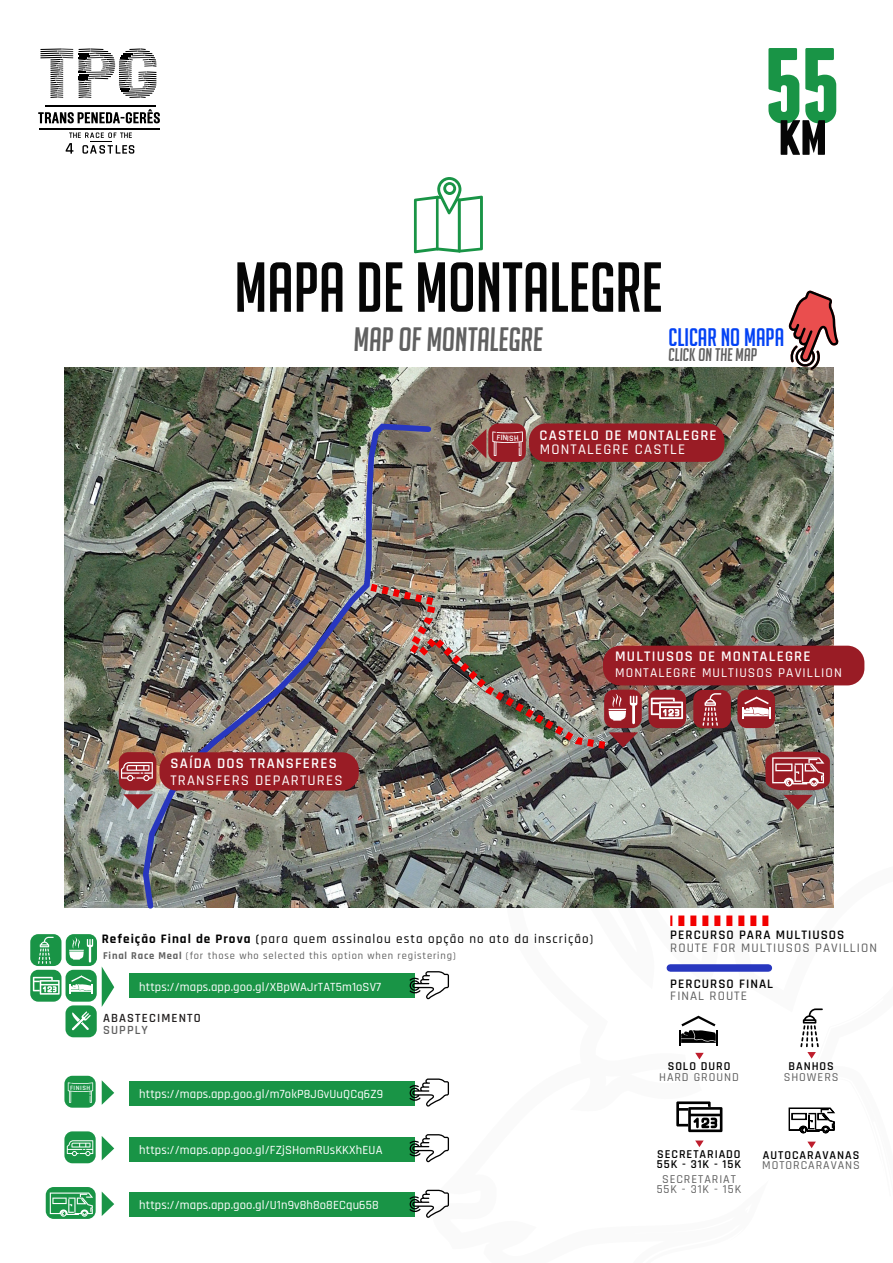
<style>
.page{position:relative;width:893px;height:1263px;background:#fff}
.page>*{position:absolute;margin:0;border:0;box-sizing:border-box;transform-origin:0 0}
.t1{font:68.85px "Big Noodle Titling";color:#060606}
.t2{font:italic 33px "Big Noodle Titling";color:#606060}
.t3{font:24.75px "Big Noodle Titling";color:#0342f4}
.t4{font:italic 17.85px "Big Noodle Titling";color:#606060}
.t5{font:600 14.85px "Rajdhani";letter-spacing:.08em;color:#fff}
.t6{font:500 14.85px "Rajdhani";letter-spacing:.08em;color:#fff}
.t7{font:500 13.5px "Rajdhani";letter-spacing:.08em;color:#fff}
.t8{font:500 13.05px "Rajdhani";letter-spacing:.08em;color:#000}
.t9{font:500 13.05px "Rajdhani";letter-spacing:.08em;color:#606060}
.t10{font:600 13.05px "Rajdhani";letter-spacing:.08em;color:#000}
.t11{font:500 12.6px "Rajdhani";letter-spacing:.01em;color:#fff}
.t12{font:600 12.6px "Rajdhani";letter-spacing:.09em;color:#221f1f}
.t13{font:600 12.6px "Rajdhani";letter-spacing:.09em;color:#606060}
.t14{font:500 12.15px/10.5px "Rajdhani";letter-spacing:.08em;color:#606060;text-align:center}
.t15{font:600 12.15px/10.5px "Rajdhani";letter-spacing:.08em;color:#000}
.t16{font:500 10.5px "Rajdhani";letter-spacing:.08em;color:#606060}
.t17{font:600 8.25px "Rajdhani";color:#fff}
.t18{font:600 6.6px "Rajdhani";letter-spacing:.08em;color:#fff}
.s1{font-weight:700}
.s2{font-weight:600}
</style>
<div class="page">
<hr style="left:45px;top:105px;width:111px;height:1px;background:#000">
<hr style="left:39px;top:128px;width:120px;height:1px;background:#000">
<svg style="left:38px;top:109px;width:122px;height:14px"></svg>
<svg style="left:40px;top:48px;width:33px;height:50px"></svg>
<svg style="left:79px;top:48px;width:77px;height:50px"></svg>
<svg style="left:66px;top:132px;width:68px;height:22px"></svg>
<svg style="left:768px;top:48px;width:68px;height:107px"></svg>
<img style="left:65px;top:368px;width:768px;height:539px">
<img style="left:140px;top:421px;width:294px;height:488px">
<div style="left:603px;top:646px;width:261px;height:39px;background:#991c25;border-radius:17px"></div>
<div style="left:159px;top:752px;width:200px;height:38px;background:#991c25;border-radius:17px"></div>
<div style="left:529px;top:423px;width:195px;height:39px;background:#991c25;border-radius:17px"></div>
<div style="left:737px;top:690px;width:38px;height:38px;background:#991c25;border-radius:10px"></div>
<svg style="left:648px;top:690px;width:38px;height:38px"></svg>
<div style="left:604px;top:690px;width:38px;height:38px;background:#991c25;border-radius:10px"></div>
<div style="left:488px;top:423px;width:38px;height:39px;background:#991c25;border-radius:10px"></div>
<svg style="left:471px;top:429px;width:15px;height:29px"></svg>
<div style="left:119px;top:752px;width:37px;height:38px;background:#991c25;border-radius:10px"></div>
<svg style="left:123px;top:794px;width:30px;height:15px"></svg>
<div style="left:693px;top:690px;width:38px;height:38px;background:#991c25;border-radius:10px"></div>
<svg style="left:702px;top:693px;width:19px;height:33px"></svg>
<svg style="left:742px;top:696px;width:28px;height:22px"></svg>
<img style="left:363px;top:579px;width:275px;height:175px">
<svg style="left:651px;top:698px;width:32px;height:21px"></svg>
<svg style="left:670px;top:915px;width:98px;height:11px"></svg>
<div style="left:670px;top:964px;width:98px;height:8px;background:#2837bf"></div>
<svg style="left:800px;top:1008px;width:23px;height:51px"></svg>
<svg style="left:695px;top:1053px;width:9px;height:6px"></svg>
<svg style="left:679px;top:1016px;width:39px;height:29px"></svg>
<svg style="left:695px;top:1140px;width:9px;height:7px"></svg>
<svg style="left:676px;top:1101px;width:46px;height:31px"></svg>
<svg style="left:121px;top:762px;width:32px;height:19px"></svg>
<svg style="left:807px;top:1141px;width:9px;height:7px"></svg>
<svg style="left:788px;top:1107px;width:47px;height:27px"></svg>
<svg style="left:765px;top:752px;width:65px;height:58px;background:#9f5c5f"></svg>
<svg style="left:414px;top:177px;width:69px;height:76px"></svg>
<div style="left:64px;top:1076px;width:32px;height:32px;background:#199446;border-radius:8px"></div>
<svg style="left:68px;top:1082px;width:25px;height:21px"></svg>
<svg style="left:102px;top:1080px;width:12px;height:25px"></svg>
<div style="left:130px;top:1081px;width:285px;height:24px;background:#199446"></div>
<svg style="left:410px;top:1078px;width:39px;height:29px"></svg>
<div style="left:64px;top:1131px;width:32px;height:32px;background:#199446;border-radius:8px"></div>
<svg style="left:67px;top:1140px;width:26px;height:16px"></svg>
<svg style="left:102px;top:1136px;width:12px;height:24px"></svg>
<div style="left:130px;top:1137px;width:285px;height:24px;background:#199446"></div>
<svg style="left:410px;top:1134px;width:39px;height:28px"></svg>
<svg style="left:102px;top:967px;width:12px;height:40px"></svg>
<div style="left:130px;top:974px;width:285px;height:24px;background:#199446"></div>
<svg style="left:410px;top:971px;width:39px;height:28px"></svg>
<div style="left:46px;top:1187px;width:50px;height:32px;background:#199446;border-radius:8px"></div>
<svg style="left:102px;top:1192px;width:12px;height:24px"></svg>
<div style="left:130px;top:1192px;width:285px;height:25px;background:#199446"></div>
<svg style="left:410px;top:1190px;width:39px;height:28px"></svg>
<svg style="left:50px;top:1192px;width:43px;height:25px"></svg>
<svg style="left:788px;top:290px;width:51px;height:80px"></svg>
<div style="left:66px;top:934px;width:31px;height:32px;background:#199446;border-radius:8px"></div>
<svg style="left:69px;top:937px;width:24px;height:25px"></svg>
<div style="left:66px;top:970px;width:31px;height:32px;background:#199446;border-radius:8px"></div>
<svg style="left:69px;top:975px;width:24px;height:18px"></svg>
<div style="left:66px;top:1005px;width:31px;height:32px;background:#199446;border-radius:8px"></div>
<div style="left:30px;top:970px;width:31px;height:32px;background:#199446;border-radius:8px"></div>
<svg style="left:33px;top:977px;width:27px;height:18px"></svg>
<div style="left:30px;top:934px;width:31px;height:32px;background:#199446;border-radius:8px"></div>
<svg style="left:38px;top:937px;width:16px;height:27px"></svg>
<svg style="left:72px;top:1011px;width:19px;height:19px"></svg>
<svg style="left:492px;top:431px;width:31px;height:25px"></svg>
<h1 class="t1" style="left:234px;top:250px;width:430px">MAPA DE MONTALEGRE</h1>
<h2 class="t2" style="left:354px;top:321px;width:191px">MAP of MONTALEGRE</h2>
<h3 class="t3" style="left:668px;top:323px;width:117px">CLICAR NO MAPA</h3>
<h3 class="t4" style="left:668px;top:345px;width:90px">CLICK ON THE MAP</h3>
<p class="t17" style="left:509px;top:433px;width:6px">S</p>
<p class="t5" style="left:540px;top:426px;width:179px">CASTELO DE MONTALEGRE</p>
<p class="t6" style="left:540px;top:441px;width:147px">MONTALEGRE CASTLE</p>
<p class="t5" style="left:170px;top:754px;width:168px">SAÍDA DOS TRANSFERES</p>
<p class="t6" style="left:170px;top:771px;width:174px">TRANSFERS DEPARTURES</p>
<p class="t5" style="left:615px;top:648px;width:197px">MULTIUSOS DE MONTALEGRE</p>
<p class="t7" style="left:615px;top:665px;width:228px">MONTALEGRE MULTIUSOS PAVILLION</p>
<p class="t8" style="left:102px;top:931px;width:493px"><span class="s1">Refeição Final de Prova</span> <span class="s2">(</span>para quem assinalou esta opção no ato da inscrição)</p>
<p class="t16" style="left:103px;top:949px;width:354px"><span class="s1">Final Race Meal</span> (for those who selected this option when registering)</p>
<p class="t11" style="left:139px;top:979px;width:244px">https://maps.app.goo.gl/XBpWAJrTAT5m1oSV7</p>
<p class="t12" style="left:103px;top:1010px;width:99px">ABASTECIMENTO</p>
<p class="t13" style="left:103px;top:1023px;width:46px">SUPPLY</p>
<p class="t18" style="left:70px;top:1084px;width:22px">FINISH</p>
<p class="t11" style="left:139px;top:1087px;width:245px">https://maps.app.goo.gl/m7okP8JGvUuQCq6Z9</p>
<p class="t11" style="left:139px;top:1142px;width:245px">https://maps.app.goo.gl/FZjSHomRUsKKXhEUA</p>
<p class="t11" style="left:139px;top:1198px;width:241px">https://maps.app.goo.gl/U1n9v8h8o8ECqu658</p>
<p class="t10" style="left:670px;top:927px;width:176px">PERCURSO PARA MULTIUSOS</p>
<p class="t9" style="left:670px;top:940px;width:208px">ROUTE FOR MULTIUSOS PAVILLION</p>
<p class="t10" style="left:670px;top:976px;width:104px">PERCURSO FINAL</p>
<p class="t9" style="left:670px;top:988px;width:78px">FINAL ROUTE</p>
<p class="t15" style="left:668px;top:1061px;width:64px">SOLO DURO</p>
<p class="t14" style="left:659px;top:1072px;width:81px">HARD GROUND</p>
<p class="t15" style="left:788px;top:1061px;width:47px">BANHOS</p>
<p class="t14" style="left:784px;top:1072px;width:56px">SHOWERS</p>
<p class="t15" style="left:657px;top:1149px;width:86px">SECRETARIADO<br>55K - 31K - 15K</p>
<p class="t14" style="left:657px;top:1174px;width:86px">SECRETARIAT<br>55K - 31K - 15K</p>
<p class="t15" style="left:763px;top:1150px;width:98px">AUTOCARAVANAS</p>
<p class="t14" style="left:762px;top:1161px;width:99px">MOTORCARAVANS</p>
</div>
